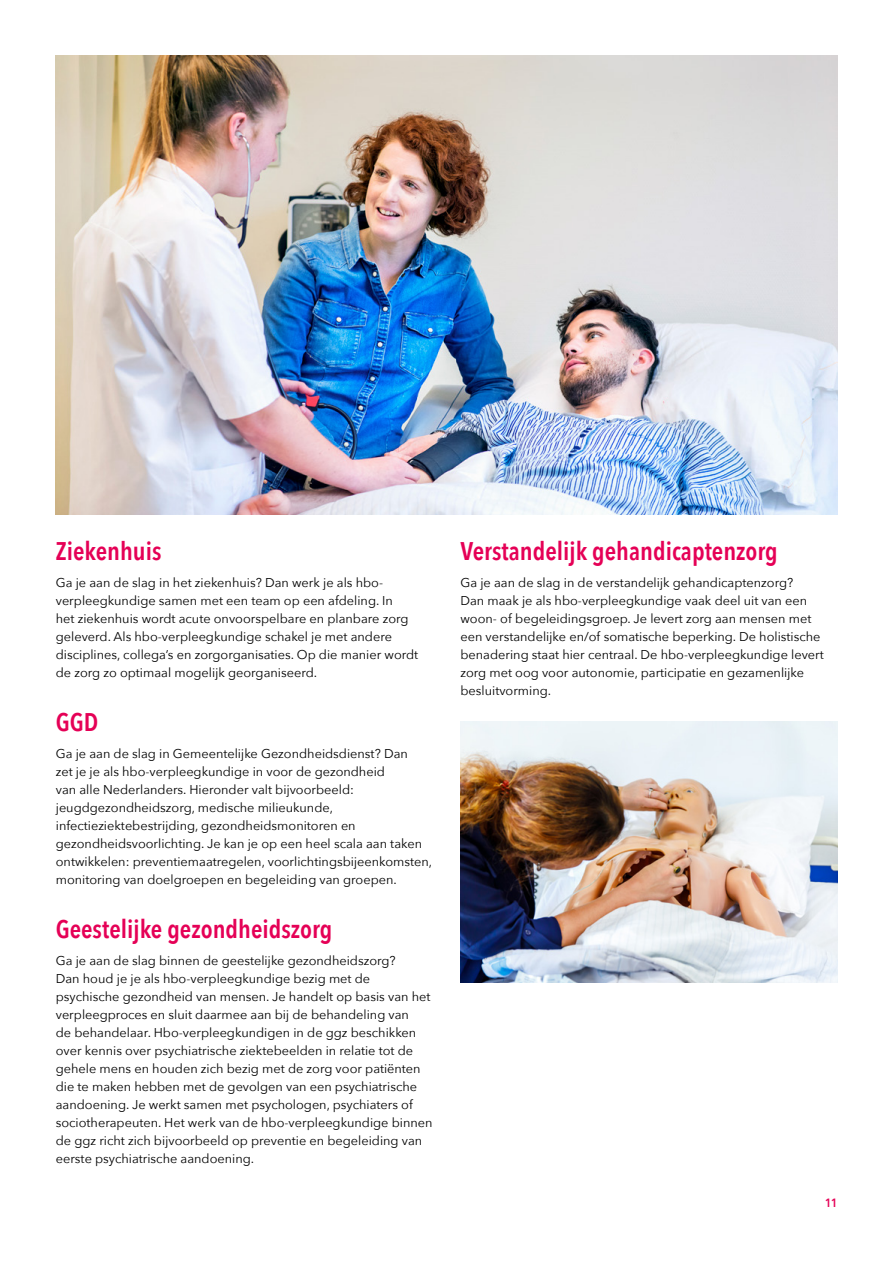
<style>
.page{position:relative;width:893px;height:1263px;background:#fff}
.page>*{position:absolute;margin:0;border:0;box-sizing:border-box;transform-origin:0 0}
.H2_-_kopjes{font:600 25.5px "Avenir Next Condensed";color:#e50056}
.Broodtekst{font:12.75px/18px "Avenir Next";color:#000}
.t1{font:600 12px "Avenir Next Condensed";color:#e50056}
</style>
<div class="page">
<img style="left:56px;top:56px;width:781px;height:459px">
<img style="left:460px;top:722px;width:377px;height:261px">
<p class="H2_-_kopjes" style="left:56px;top:529px;width:107px">Ziekenhuis</p>
<p class="Broodtekst" style="left:56px;top:573px;width:364px">Ga je aan de slag in het ziekenhuis? Dan werk je als hbo&shy;verpleegkundige samen met een team op een afdeling. In<br>het ziekenhuis wordt acute onvoorspelbare en planbare zorg geleverd. Als hbo-verpleegkundige schakel je met andere disciplines, collega’s en zorgorganisaties. Op die manier wordt de zorg zo optimaal mogelijk georganiseerd.</p>
<p class="H2_-_kopjes" style="left:56px;top:700px;width:44px">GGD</p>
<p class="Broodtekst" style="left:56px;top:744px;width:378px">Ga je aan de slag in Gemeentelijke Gezondheidsdienst? Dan<br>zet je je als hbo-verpleegkundige in voor de gezondheid<br>van alle Nederlanders. Hieronder valt bijvoorbeeld: jeugdgezondheidszorg, medische milieukunde, infectieziektebestrijding, gezondheidsmonitoren en gezondheidsvoorlichting. Je kan je op een heel scala aan taken ontwikkelen: preventiemaatregelen, voorlichtingsbijeenkomsten, monitoring van doelgroepen en begeleiding van groepen.</p>
<p class="H2_-_kopjes" style="left:56px;top:907px;width:278px">Geestelijke gezondheidszorg</p>
<p class="Broodtekst" style="left:56px;top:951px;width:378px">Ga je aan de slag binnen de geestelijke gezondheidszorg?<br>Dan houd je je als hbo-verpleegkundige bezig met de psychische gezondheid van mensen. Je handelt op basis van het verpleegproces en sluit daarmee aan bij de behandeling van<br>de behandelaar. Hbo-verpleegkundigen in de ggz beschikken over kennis over psychiatrische ziektebeelden in relatie tot de gehele mens en houden zich bezig met de zorg voor patiënten die te maken hebben met de gevolgen van een psychiatrische aandoening. Je werkt samen met psychologen, psychiaters of sociotherapeuten. Het werk van de hbo-verpleegkundige binnen de ggz richt zich bijvoorbeeld op preventie en begeleiding van eerste psychiatrische aandoening.</p>
<p class="H2_-_kopjes" style="left:460px;top:529px;width:319px">Verstandelijk gehandicaptenzorg</p>
<p class="Broodtekst" style="left:460px;top:573px;width:365px">Ga je aan de slag in de verstandelijk gehandicaptenzorg?<br>Dan maak je als hbo-verpleegkundige vaak deel uit van een woon- of begeleidingsgroep. Je levert zorg aan mensen met een verstandelijke en/of somatische beperking. De holistische benadering staat hier centraal. De hbo-verpleegkundige levert zorg met oog voor autonomie, participatie en gezamenlijke besluitvorming.</p>
<p class="t1" style="left:825px;top:1193px;width:14px">11</p>
</div>
